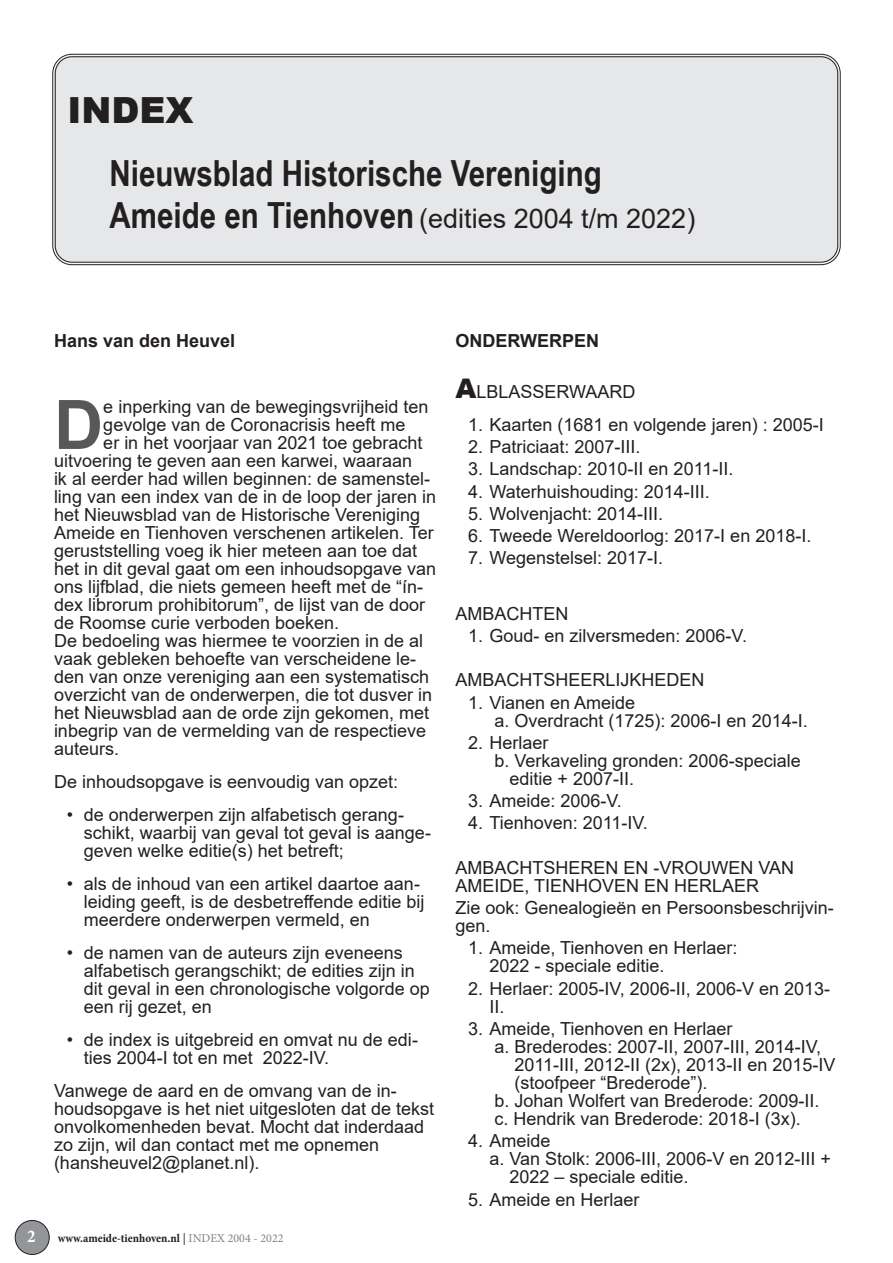
<style>
.page{position:relative;width:893px;height:1263px;background:#fff}
.page>*{position:absolute;margin:0;border:0;box-sizing:border-box;transform-origin:0 0}
.t1{font:700 68.25px "Arial";color:#57585a}
.t2{font:700 36px "Arial Narrow";color:#231f20}
.t3{font:900 36px "Arial";color:#231f20}
.t4{font:27px "Arial";color:#231f20}
.t5{font:18px/18px "Arial";color:#231f20}
.t6{font:700 18px "Arial";color:#231f20}
.t7{font:700 condensed 12px "Minion Pro";color:#231f20}
.s1{font-family:"Arial Narrow";font-weight:700;font-size:36px}
.s2{font-size:18px;color:#fff}
.s3{font-weight:400;font-stretch:normal}
.s4{font-weight:400;font-stretch:normal;color:#808285}
.s5{font-weight:900;font-size:27px}
</style>
<div class="page">
<div style="left:15px;top:1220px;width:34px;height:34px;background:#939598;border-radius:50%"></div>
<div style="left:15px;top:1220px;width:34px;height:35px;border:1px solid #231f20;border-radius:50%"></div>
<div style="left:54px;top:56px;width:785px;height:207px;background:#e6e7e9;border-radius:18px"></div>
<div style="left:52px;top:54px;width:788px;height:211px;border:1px solid #231f20;border-radius:19px"></div>
<div style="left:55px;top:56px;width:783px;height:206px;border:1px solid #231f20;border-radius:17px"></div>
<h2 class="t3" style="left:67px;top:84px;width:128px">INDEX</h2>
<h2 class="t2" style="left:110px;top:146px;width:494px">Nieuwsblad Historische Vereniging</h2>
<h3 class="t4" style="left:110px;top:200px;width:587px"><span class="s1">Ameide en Tienhoven</span> (edities 2004 t/m 2022)</h3>
<p class="t6" style="left:54px;top:328px;width:183px">Hans van den Heuvel</p>
<h1 class="t1" style="left:54px;top:377px;width:51px">D</h1>
<p class="t5" style="left:103px;top:397px;width:327px">e inperking van de bewegingsvrijheid ten</p>
<p class="t5" style="left:103px;top:415px;width:304px">gevolge van de Coronacrisis heeft me</p>
<p class="t5" style="left:103px;top:433px;width:321px">er in het voorjaar van 2021 toe gebracht</p>
<p class="t5" style="left:54px;top:451px;width:360px">uitvoering te geven aan een karwei, waaraan</p>
<p class="t5" style="left:54px;top:469px;width:378px">ik al eerder had willen beginnen: de samenstel-</p>
<p class="t5" style="left:54px;top:487px;width:384px">ling van een index van de in de loop der jaren in</p>
<p class="t5" style="left:54px;top:505px;width:368px">het Nieuwsblad van de Historische Vereniging</p>
<p class="t5" style="left:54px;top:523px;width:381px">Ameide en Tienhoven verschenen artikelen. Ter</p>
<p class="t5" style="left:54px;top:541px;width:365px">geruststelling voeg ik hier meteen aan toe dat</p>
<p class="t5" style="left:54px;top:559px;width:384px">het in dit geval gaat om een inhoudsopgave van</p>
<p class="t5" style="left:54px;top:577px;width:371px">ons lijfblad, die niets gemeen heeft met de “ín-</p>
<p class="t5" style="left:54px;top:595px;width:373px">dex librorum prohibitorum”, de lijst van de door</p>
<p class="t5" style="left:54px;top:613px;width:287px">de Roomse curie verboden boeken.</p>
<p class="t5" style="left:54px;top:631px;width:371px">De bedoeling was hiermee te voorzien in de al</p>
<p class="t5" style="left:54px;top:649px;width:364px">vaak gebleken behoefte van verscheidene le-</p>
<p class="t5" style="left:54px;top:667px;width:377px">den van onze vereniging aan een systematisch</p>
<p class="t5" style="left:54px;top:685px;width:380px">overzicht van de onderwerpen, die tot dusver in</p>
<p class="t5" style="left:54px;top:703px;width:377px">het Nieuwsblad aan de orde zijn gekomen, met</p>
<p class="t5" style="left:54px;top:721px;width:374px">inbegrip van de vermelding van de respectieve</p>
<p class="t5" style="left:54px;top:739px;width:67px">auteurs.</p>
<p class="t5" style="left:54px;top:772px;width:346px">De inhoudsopgave is eenvoudig van opzet:</p>
<p class="t5" style="left:84px;top:805px;width:349px;text-indent:-17px">• de onderwerpen zijn alfabetisch gerang&shy;schikt, waarbij van geval tot geval is aange&shy;geven welke editie(s) het betreft;</p>
<p class="t5" style="left:84px;top:874px;width:342px;text-indent:-17px">• als de inhoud van een artikel daartoe aan&shy;leiding geeft, is de desbetreffende editie bij meerdere onderwerpen vermeld, en</p>
<p class="t5" style="left:84px;top:943px;width:348px;text-indent:-17px">• de namen van de auteurs zijn eveneens alfabetisch gerangschikt; de edities zijn in dit geval in een chronologische volgorde op een rij gezet, en</p>
<p class="t5" style="left:84px;top:1030px;width:336px;text-indent:-17px">• de index is uitgebreid en omvat nu de edi&shy;ties 2004-I tot en met 2022-IV.</p>
<p class="t5" style="left:54px;top:1081px;width:382px">Vanwege de aard en de omvang van de in&shy;houdsopgave is het niet uitgesloten dat de tekst onvolkomenheden bevat. Mocht dat inderdaad zo zijn, wil dan contact met me opnemen (hansheuvel2@planet.nl).</p>
<p class="t7" style="left:27px;top:1229px;width:258px"><span class="s2">2</span> www.ameide-tienhoven.nl <span class="s3">|</span> <span class="s4">INDEX 2004 - 2022</span></p>
<p class="t6" style="left:455px;top:328px;width:145px">ONDERWERPEN</p>
<p class="t5" style="left:455px;top:382px;width:182px"><span class="s5">A</span>LBLASSERWAARD</p>
<p class="t5" style="left:468px;top:415px;width:357px">1. Kaarten (1681 en volgende jaren) : 2005-I</p>
<p class="t5" style="left:468px;top:438px;width:174px">2. Patriciaat: 2007-III.</p>
<p class="t5" style="left:468px;top:460px;width:267px">3. Landschap: 2010-II en 2011-II.</p>
<p class="t5" style="left:468px;top:482px;width:243px">4. Waterhuishouding: 2014-III.</p>
<p class="t5" style="left:468px;top:504px;width:197px">5. Wolvenjacht: 2014-III.</p>
<p class="t5" style="left:468px;top:527px;width:345px">6. Tweede Wereldoorlog: 2017-I en 2018-I.</p>
<p class="t5" style="left:468px;top:549px;width:197px">7. Wegenstelsel: 2017-I.</p>
<p class="t5" style="left:455px;top:604px;width:115px">AMBACHTEN</p>
<p class="t5" style="left:468px;top:626px;width:280px">1. Goud- en zilversmeden: 2006-V.</p>
<p class="t5" style="left:455px;top:671px;width:251px">AMBACHTSHEERLIJKHEDEN</p>
<p class="t5" style="left:494px;top:693px;width:315px;text-indent:-26px">1. Vianen en Ameide<br>a. Overdracht (1725): 2006-I en 2014-I.</p>
<p class="t5" style="left:468px;top:733px;width:82px">2. Herlaer</p>
<p class="t5" style="left:494px;top:751px;width:308px">b. Verkaveling gronden: 2006-speciale</p>
<p class="t5" style="left:509px;top:769px;width:126px">editie + 2007-II.</p>
<p class="t5" style="left:468px;top:792px;width:155px">3. Ameide: 2006-V.</p>
<p class="t5" style="left:468px;top:814px;width:181px">4. Tienhoven: 2011-IV.</p>
<p class="t5" style="left:455px;top:858px;width:340px">AMBACHTSHEREN EN -VROUWEN VAN<br>AMEIDE, TIENHOVEN EN HERLAER</p>
<p class="t5" style="left:455px;top:899px;width:380px">Zie ook: Genealogieën en Persoonsbeschrijvin&shy;gen.</p>
<p class="t5" style="left:489px;top:939px;width:250px;text-indent:-21px">1. Ameide, Tienhoven en Herlaer:<br>2022 - speciale editie.</p>
<p class="t5" style="left:489px;top:979px;width:342px;text-indent:-21px">2. Herlaer: 2005-IV, 2006-II, 2006-V en 2013-<br>II.</p>
<p class="t5" style="left:468px;top:1019px;width:266px">3. Ameide, Tienhoven en Herlaer</p>
<p class="t5" style="left:494px;top:1037px;width:328px">a. Brederodes: 2007-II, 2007-III, 2014-IV,</p>
<p class="t5" style="left:514px;top:1055px;width:322px">2011-III, 2012-II (2x), 2013-II en 2015-IV</p>
<p class="t5" style="left:514px;top:1073px;width:195px">(stoofpeer “Brederode”).</p>
<p class="t5" style="left:494px;top:1091px;width:326px">b. Johan Wolfert van Brederode: 2009-II.</p>
<p class="t5" style="left:494px;top:1109px;width:308px">c. Hendrik van Brederode: 2018-I (3x).</p>
<p class="t5" style="left:468px;top:1132px;width:84px">4. Ameide</p>
<p class="t5" style="left:489px;top:1150px;width:343px">a. Van Stolk: 2006-III, 2006-V en 2012-III +</p>
<p class="t5" style="left:509px;top:1168px;width:181px">2022 – speciale editie.</p>
<p class="t5" style="left:468px;top:1190px;width:173px">5. Ameide en Herlaer</p>
</div>
